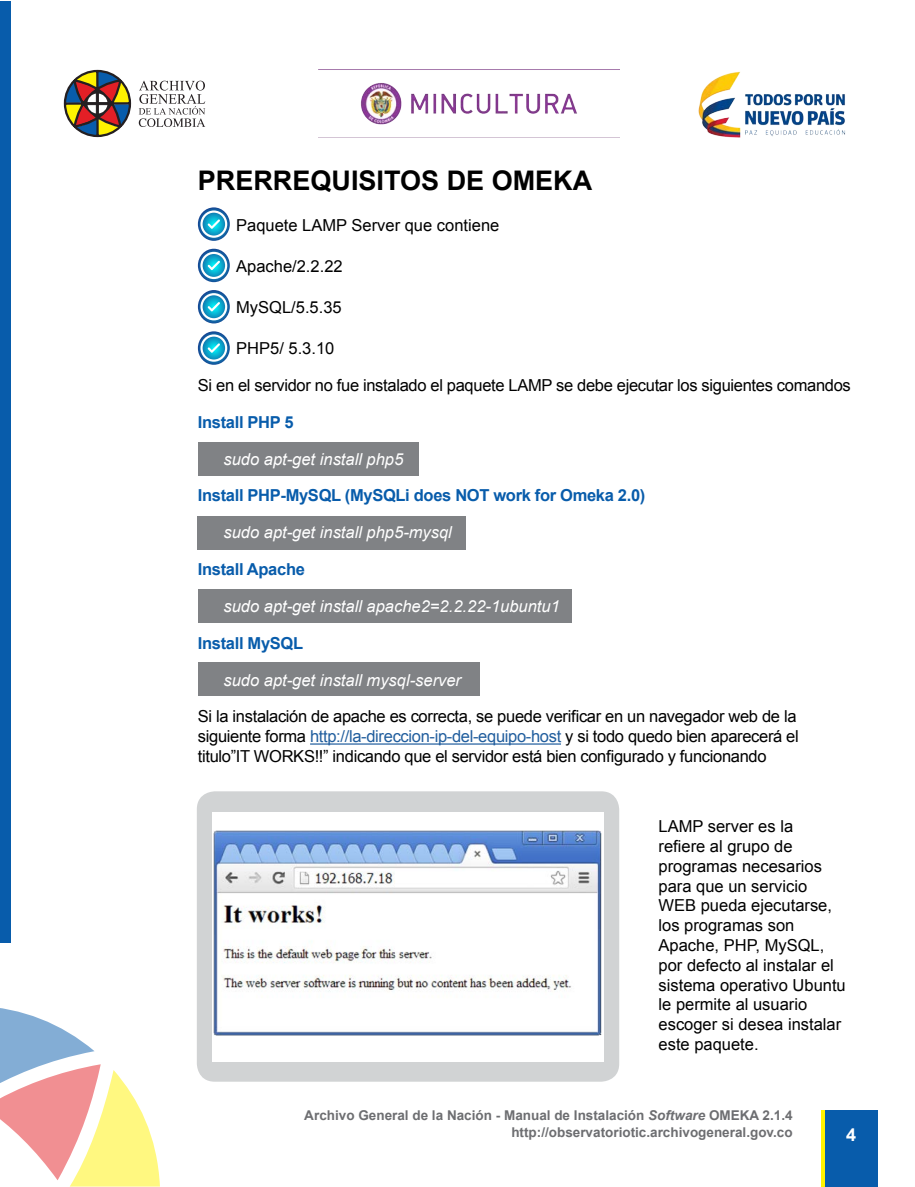
<style>
.page{position:relative;width:915px;height:1187px;background:#fff}
.page>*{position:absolute;margin:0;border:0;box-sizing:border-box;transform-origin:0 0}
.t1{font:700 27px "Arial";color:#000}
.t2{font:700 18px "Arial";color:#fff}
.t3{font:16.5px/19.8px "Arial";letter-spacing:-.02em;color:#000}
.t4{font:16.5px/19.8px "Arial";color:#000}
.t5{font:italic 16.5px "Arial";color:#fff}
.t6{font:700 16.5px "Arial";letter-spacing:-.02em;color:#085cab}
.t7{font:700 13.5px "Arial";color:#6d6e71}
.s1{color:#215e9e}
.s2{font-style:italic}
</style>
<div class="page">
<svg style="left:63px;top:69px;width:69px;height:69px"></svg>
<svg style="left:87px;top:93px;width:20px;height:21px"></svg>
<hr style="left:96px;top:91px;width:2px;height:25px;background:#241f21">
<div style="left:85px;top:102px;width:25px;height:3px;background:#241f21;border:1px solid #241f21"></div>
<svg style="left:139px;top:81px;width:66px;height:46px"></svg>
<img style="left:698px;top:71px;width:147px;height:67px">
<img style="left:360px;top:83px;width:217px;height:42px">
<div style="left:821px;top:1110px;width:14px;height:76px;background:#fff200"></div>
<div style="left:824px;top:1110px;width:52px;height:76px;background:#085cab"></div>
<svg style="left:0;top:1008px;width:160px;height:178px"></svg>
<div style="left:0;top:1px;width:11px;height:942px;background:#085cab"></div>
<div style="left:198px;top:442px;width:220px;height:34px;background:#808285"></div>
<div style="left:198px;top:516px;width:268px;height:33px;background:#808285"></div>
<div style="left:198px;top:589px;width:373px;height:33px;background:#808285"></div>
<div style="left:198px;top:662px;width:281px;height:34px;background:#808285"></div>
<hr style="left:310px;top:743px;width:251px;height:1px;background:#215e9e">
<svg style="left:198px;top:207px;width:32px;height:34px"></svg>
<svg style="left:198px;top:249px;width:32px;height:33px"></svg>
<svg style="left:198px;top:290px;width:32px;height:33px"></svg>
<svg style="left:198px;top:331px;width:32px;height:34px"></svg>
<div style="left:197px;top:791px;width:422px;height:290px;background:#d1d3d4;border-radius:18px"></div>
<div style="left:212px;top:812px;width:391px;height:250px;background:#fff"></div>
<img style="left:213px;top:830px;width:389px;height:206px">
<h1 class="t1" style="left:198px;top:165px;width:396px">PRERREQUISITOS DE OMEKA</h1>
<p class="t4" style="left:236px;top:215px;width:264px">Paquete LAMP Server que contiene</p>
<p class="t4" style="left:236px;top:256px;width:108px">Apache/2.2.22</p>
<p class="t3" style="left:236px;top:297px;width:107px">MySQL/5.5.35</p>
<p class="t3" style="left:236px;top:338px;width:100px">PHP5/ 5.3.10</p>
<p class="t3" style="left:198px;top:375px;width:654px">Si en el servidor no fue instalado el paquete LAMP se debe ejecutar los siguientes comandos</p>
<p class="t6" style="left:198px;top:413px;width:97px">Install PHP 5</p>
<p class="t5" style="left:223px;top:449px;width:181px">sudo apt-get install php5</p>
<p class="t6" style="left:198px;top:486px;width:449px">Install PHP-MySQL (MySQLi does NOT work for Omeka 2.0)</p>
<p class="t5" style="left:223px;top:523px;width:230px">sudo apt-get install php5-mysql</p>
<p class="t6" style="left:198px;top:560px;width:108px">Install Apache</p>
<p class="t5" style="left:223px;top:597px;width:338px">sudo apt-get install apache2=2.2.22-1ubuntu1</p>
<p class="t6" style="left:198px;top:634px;width:107px">Install MySQL</p>
<p class="t5" style="left:223px;top:670px;width:239px">sudo apt-get install mysql-server</p>
<p class="t3" style="left:198px;top:706px;width:602px">Si la instalación de apache es correcta, se puede verificar en un navegador web de la siguiente forma <span class="s1">http://la-direccion-ip-del-equipo-host</span> y si todo quedo bien aparecerá el titulo”IT WORKS!!” indicando que el servidor está bien configurado y funcionando</p>
<p class="t4" style="left:658px;top:816px;width:189px">LAMP server es la<br>refiere al grupo de programas necesarios para que un servicio<br>WEB pueda ejecutarse, los programas son<br>Apache, PHP, MySQL, por defecto al instalar el sistema operativo Ubuntu le permite al usuario escoger si desea instalar este paquete.</p>
<p class="t7" style="left:304px;top:1107px;width:489px">Archivo General de la Nación - Manual de Instalación <span class="s2">Software</span> OMEKA 2.1.4</p>
<p class="t7" style="left:511px;top:1125px;width:283px">http://observatoriotic.archivogeneral.gov.co</p>
<p class="t2" style="left:845px;top:1124px;width:12px">4</p>
</div>
